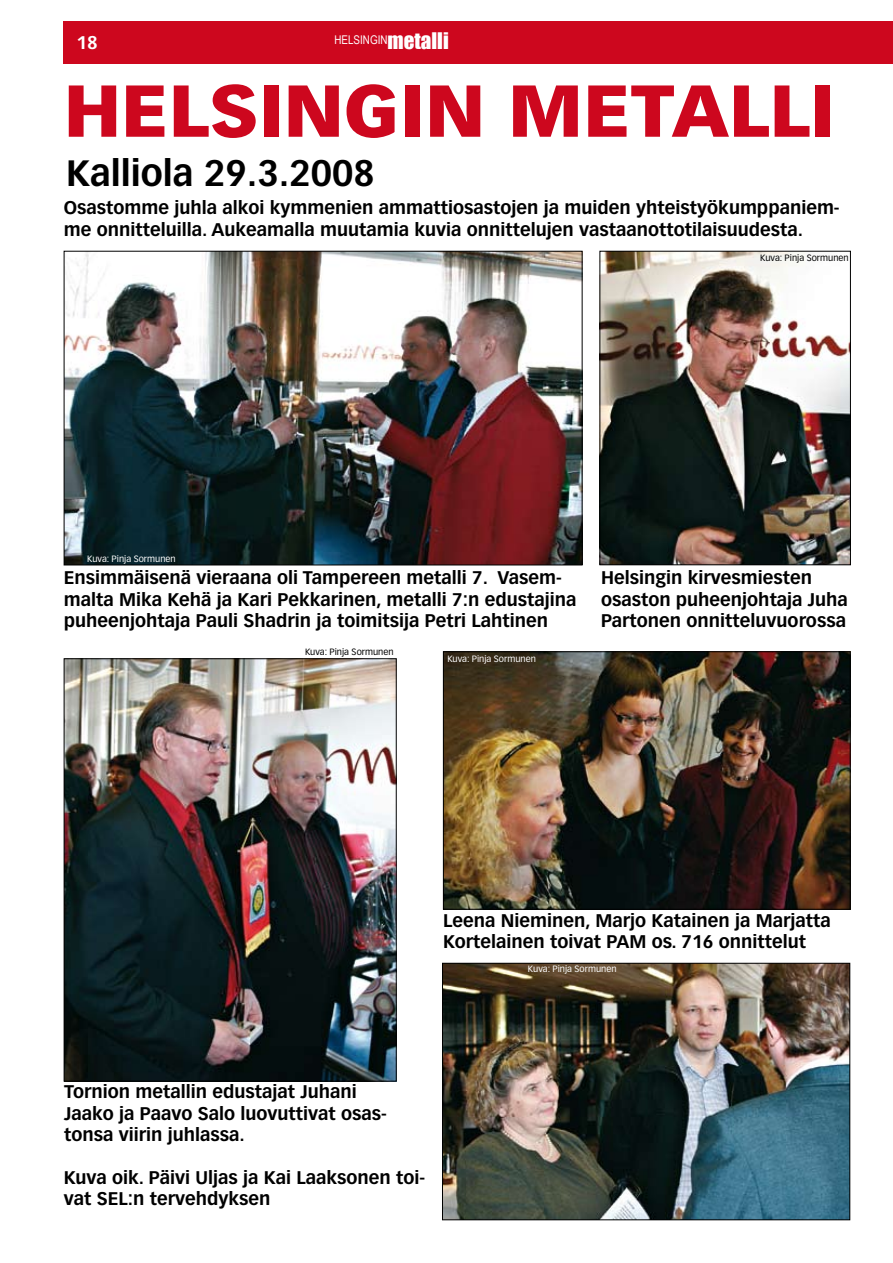
<style>
.page{position:relative;width:893px;height:1263px;background:#fff}
.page>*{position:absolute;margin:0;border:0;box-sizing:border-box;transform-origin:0 0}
.t1{font:900 72px "Vectora LT Std";color:#cd071e;scale:1.05 1}
.t2{font:700 36px "Vectora LT Std";color:#000}
.t3{font:700 18px/21.6px "Vectora LT Std";color:#000}
.t4{font:700 18px "Vectora LT Std";color:#fff}
.t5{font:12px "Arial Narrow";color:#fff}
.t6{font:9px "Vectora LT Std";color:#fff}
.t7{font:9px "Vectora LT Std";color:#000}
.s1{font-family:"Impact";font-size:21px}
</style>
<div class="page">
<div style="left:64px;top:21px;width:829px;height:43px;background:#cd071e"></div>
<img style="left:444px;top:965px;width:404px;height:253px">
<div style="left:442px;top:963px;width:408px;height:257px;border:1px solid #000"></div>
<img style="left:66px;top:253px;width:514px;height:310px">
<div style="left:64px;top:251px;width:518px;height:314px;border:1px solid #000"></div>
<img style="left:66px;top:660px;width:328px;height:419px">
<div style="left:64px;top:658px;width:332px;height:423px;border:1px solid #000"></div>
<img style="left:602px;top:253px;width:247px;height:310px">
<div style="left:600px;top:251px;width:251px;height:314px;border:1px solid #000"></div>
<img style="left:445px;top:653px;width:403px;height:254px">
<div style="left:443px;top:651px;width:407px;height:258px;border:1px solid #000"></div>
<p class="t4" style="left:77px;top:32px;width:23px">18</p>
<p class="t5" style="left:334px;top:31px;width:116px">HELSINGIN<span class="s1">metalli</span></p>
<h1 class="t1" style="left:64px;top:66px;width:736px">HELSINGIN METALLI</h1>
<h2 class="t2" style="left:66px;top:151px;width:310px">Kalliola 29.3.2008</h2>
<p class="t3" style="left:64px;top:197px;width:777px">Osastomme juhla alkoi kymmenien ammattiosastojen ja muiden yhteistyökumppaniem&shy;me onnitteluilla. Aukeamalla muutamia kuvia onnittelujen vastaanottotilaisuudesta.</p>
<p class="t6" style="left:87px;top:553px;width:90px">Kuva: Pinja Sormunen</p>
<p class="t7" style="left:760px;top:252px;width:90px">Kuva: Pinja Sormunen</p>
<p class="t3" style="left:64px;top:567px;width:514px">Ensimmäisenä vieraana oli Tampereen metalli 7. Vasem&shy;malta Mika Kehä ja Kari Pekkarinen, metalli 7:n edustajina puheenjohtaja Pauli Shadrin ja toimitsija Petri Lahtinen</p>
<p class="t3" style="left:601px;top:567px;width:248px">Helsingin kirvesmiesten osaston puheenjohtaja Juha<br>Partonen onnitteluvuorossa</p>
<p class="t7" style="left:305px;top:647px;width:90px">Kuva: Pinja Sormunen</p>
<p class="t6" style="left:447px;top:654px;width:90px">Kuva: Pinja Sormunen</p>
<p class="t3" style="left:443px;top:909px;width:389px">Leena Nieminen, Marjo Katainen ja Marjatta<br>Kortelainen toivat PAM os. 716 onnittelut</p>
<p class="t6" style="left:528px;top:963px;width:90px">Kuva: Pinja Sormunen</p>
<p class="t3" style="left:64px;top:1081px;width:324px">Tornion metallin edustajat Juhani<br>Jaako ja Paavo Salo luovuttivat osas&shy;tonsa viirin juhlassa.</p>
<p class="t3" style="left:64px;top:1166px;width:363px">Kuva oik. Päivi Uljas ja Kai Laaksonen toi&shy;vat SEL:n tervehdyksen</p>
</div>
